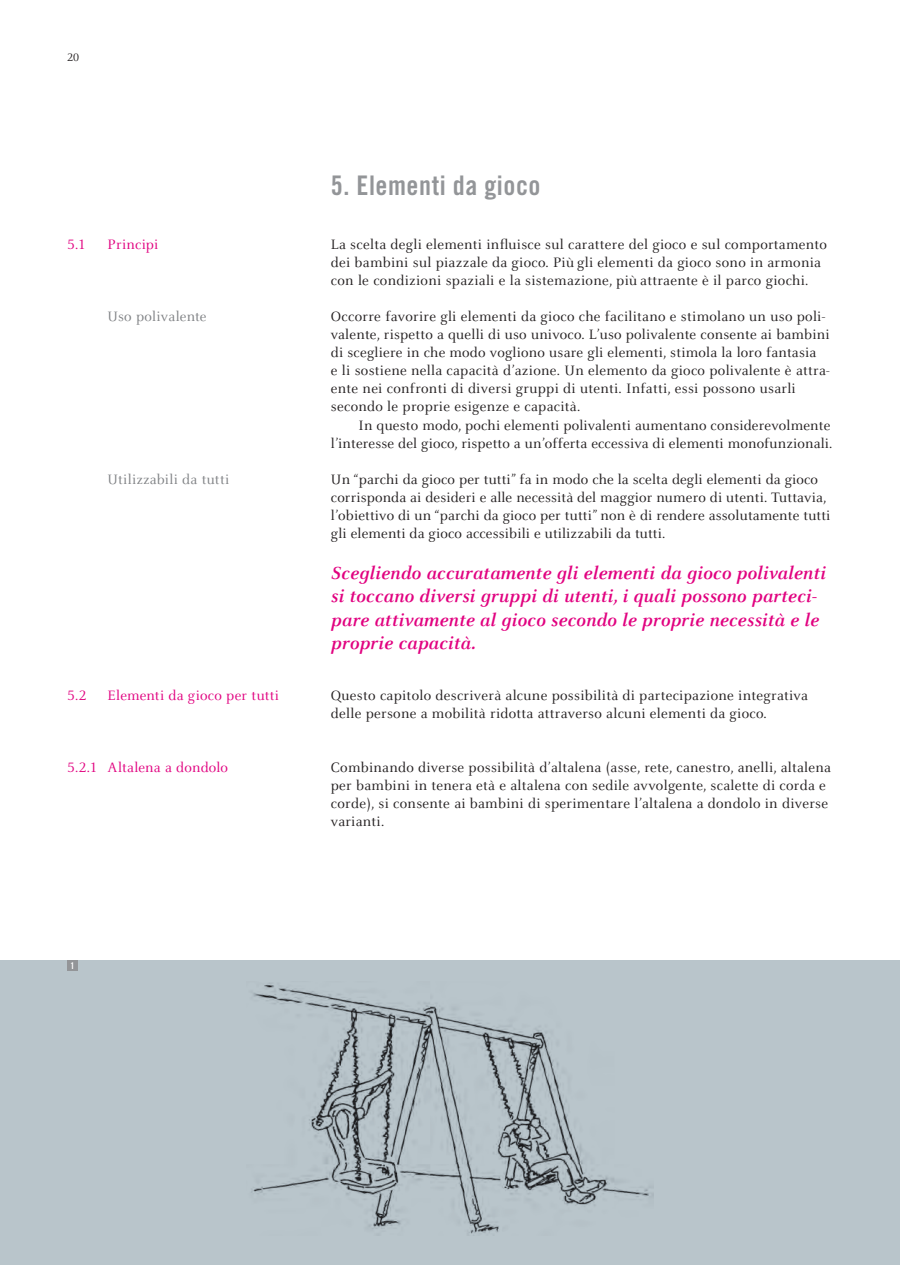
<style>
.page{position:relative;width:900px;height:1265px;background:#fff}
.page>*{position:absolute;margin:0;border:0;box-sizing:border-box;transform-origin:0 0}
.t1{font:27px "Trade Gothic Bold Cond Twenty";letter-spacing:.02em;color:#939598}
.t2{font:italic 700 19.5px/23.4px "Celeste";letter-spacing:.01em;color:#e10280}
.t3{font:15px/18px "Celeste";letter-spacing:.02em;color:#231f20}
.t4{font:15px "Celeste";letter-spacing:.015em;color:#e10280}
.t5{font:15px "Celeste";letter-spacing:.015em;color:#808285}
.t6{font:15px "Celeste Caps";color:#e10280}
.t7{font:12px "Celeste Caps";color:#231f20}
.t8{font:9.15px "Trade Gothic Bold Cond Twenty";color:#fff}
.s1{font-family:"Celeste Caps"}
</style>
<div class="page">
<div style="left:0;top:959px;width:900px;height:305px;background:#b9c5cb"></div>
<div style="left:67px;top:959px;width:11px;height:11px;background:#939598"></div>
<img style="left:251px;top:983px;width:403px;height:251px">
<p class="t7" style="left:67px;top:51px;width:14px">20</p>
<h1 class="t1" style="left:331px;top:169px;width:211px">5. Elementi da gioco</h1>
<p class="t6" style="left:67px;top:237px;width:20px">5.1</p>
<p class="t4" style="left:108px;top:237px;width:52px">Principi</p>
<p class="t3" style="left:331px;top:236px;width:497px">La scelta degli elementi influisce sul carattere del gioco e sul comportamento dei bambini sul piazzale da gioco. Più gli elementi da gioco sono in armonia con le condizioni spaziali e la sistemazione, più attraente è il parco giochi.</p>
<p class="t5" style="left:108px;top:309px;width:100px">Uso polivalente</p>
<p class="t3" style="left:331px;top:308px;width:500px">Occorre favorire gli elementi da gioco che facilitano e stimolano un uso poli&shy;valente, rispetto a quelli di uso univoco. L’uso polivalente consente ai bambini di scegliere in che modo vogliono usare gli elementi, stimola la loro fantasia<br>e li sostiene nella capacità d’azione. Un elemento da gioco polivalente è attra&shy;ente nei confronti di diversi gruppi di utenti. Infatti, essi possono usarli secondo le proprie esigenze e capacità.</p>
<p class="t3" style="left:331px;top:416px;width:503px;text-align:right">In questo modo, pochi elementi polivalenti aumentano considerevolmente l’interesse del gioco, rispetto a un’offerta eccessiva di elementi monofunzionali.</p>
<p class="t5" style="left:108px;top:471px;width:123px">Utilizzabili da tutti</p>
<p class="t3" style="left:331px;top:470px;width:501px">Un “parchi da gioco per tutti” fa in modo che la scelta degli elementi da gioco corrisponda ai desideri e alle necessità del maggior numero di utenti. Tuttavia, l’obiettivo di un “parchi da gioco per tutti” non è di rendere assolutamente tutti gli elementi da gioco accessibili e utilizzabili da tutti.</p>
<h2 class="t2" style="left:331px;top:561px;width:496px">Scegliendo accuratamente gli elementi da gioco polivalenti si toccano diversi gruppi di utenti, i quali possono parteci&shy;pare attivamente al gioco secondo le proprie necessità e le proprie capacità.</h2>
<p class="t6" style="left:67px;top:687px;width:21px">5.2</p>
<p class="t4" style="left:108px;top:687px;width:173px">Elementi da gioco per tutti</p>
<p class="t3" style="left:331px;top:686px;width:478px">Questo capitolo descriverà alcune possibilità di partecipazione integrativa delle persone a mobilità ridotta attraverso alcuni elementi da gioco.</p>
<p class="t4" style="left:67px;top:759px;width:162px"><span class="s1">5.2.1</span> Altalena a dondolo</p>
<p class="t3" style="left:331px;top:758px;width:501px">Combinando diverse possibilità d’altalena (asse, rete, canestro, anelli, altalena per bambini in tenera età e altalena con sedile avvolgente, scalette di corda e corde), si consente ai bambini di sperimentare l’altalena a dondolo in diverse varianti.</p>
<p class="t8" style="left:70px;top:959px;width:6px">1</p>
</div>
